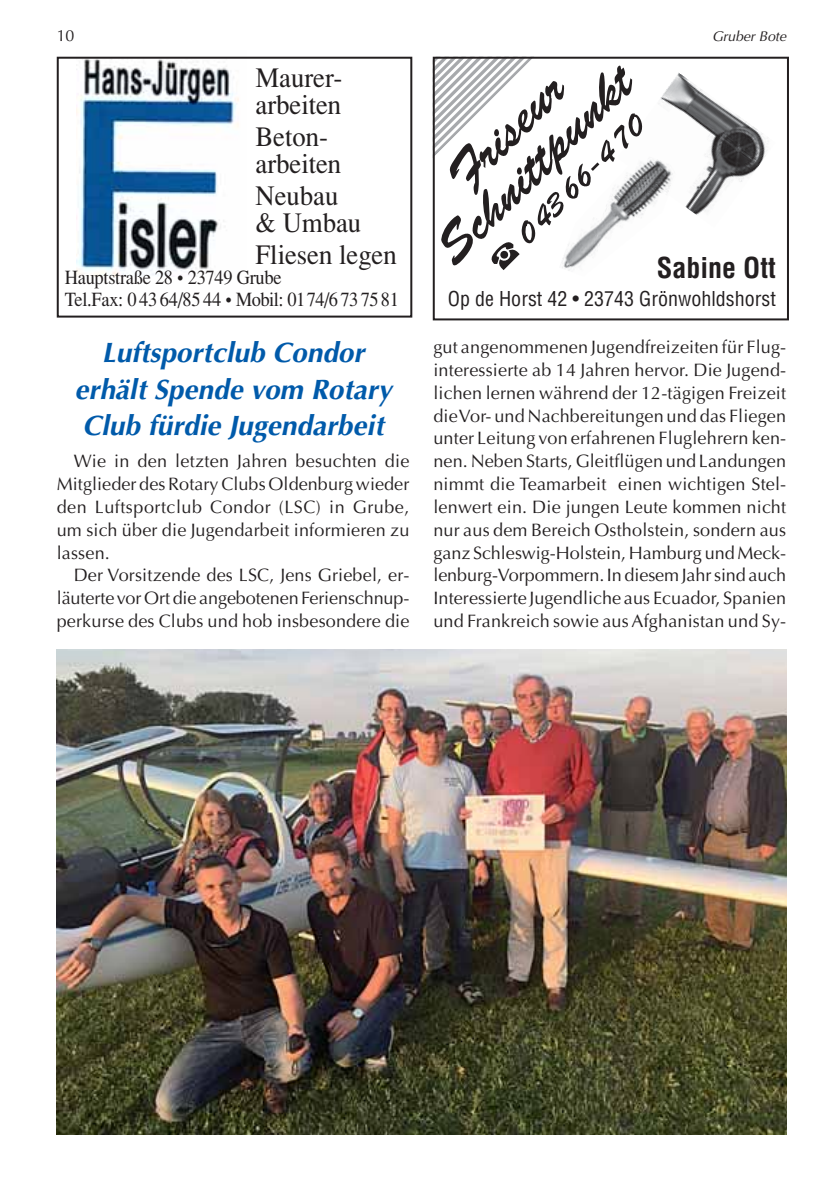
<style>
.page{position:relative;width:840px;height:1191px;background:#fff}
.page>*{position:absolute;margin:0;border:0;box-sizing:border-box;transform-origin:0 0}
.t1{font:italic 700 28px/36px "Optima";color:#005aaa;text-align:center}
.t2{font:28px/26.8px "Times";color:#231f20;scale:.95 1}
.t3{font:700 condensed 28px "Helvetica";color:#231f20}
.t4{font:20px/22px "Times";letter-spacing:-.015em;color:#231f20;scale:.92 1}
.t5{font:condensed 20px "Helvetica";color:#231f20}
.t6{font:18px/22.8px "Optima";letter-spacing:.01em;color:#231f20;text-align:justify}
.t7{font:16px "Optima";color:#231f20}
.t8{font:italic 14px "Optima";color:#231f20}
</style>
<div class="page">
<div style="left:432px;top:57px;width:356px;height:263px;border:2px solid #231f20"></div>
<img style="left:658px;top:72px;width:111px;height:143px">
<img style="left:568px;top:149px;width:109px;height:122px">
<svg style="left:432px;top:57px;width:211px;height:213px"></svg>
<img style="left:77px;top:56px;width:169px;height:221px">
<div style="left:57px;top:57px;width:355px;height:260px;border:2px solid #231f20"></div>
<img style="left:57px;top:649px;width:728px;height:485px">
<p class="t7" style="left:57px;top:29px;width:19px">10</p>
<p class="t8" style="left:711px;top:31px;width:75px">Gruber Bote</p>
<h1 class="t2" style="left:255px;top:67px;width:93px">Maurer&shy;arbeiten</h1>
<h1 class="t2" style="left:255px;top:126px;width:92px">Beton&shy;arbeiten</h1>
<h1 class="t2" style="left:255px;top:185px;width:113px">Neubau &amp; Umbau</h1>
<h1 class="t2" style="left:255px;top:243px;width:150px">Fliesen legen</h1>
<p class="t4" style="left:65px;top:268px;width:364px">Hauptstraße 28 • 23749 Grube<br>Tel.Fax: 0 43 64/85 44 • Mobil: 0174/6737581</p>
<h1 class="t1" style="left:74px;top:338px;width:318px">Luftsportclub Condor erhält Spende vom Rotary<br>Club fürdie Jugendarbeit</h1>
<p class="t6" style="left:57px;top:451px;width:354px;text-indent:17px">Wie in den letzten Jahren besuchten die Mitglieder des Rotary Clubs Oldenburg wieder den Luftsportclub Condor (LSC) in Grube, um sich über die Jugendarbeit informieren zu lassen.</p>
<p class="t6" style="left:57px;top:565px;width:354px;text-indent:17px">Der Vorsitzende des LSC, Jens Griebel, er&shy;läuterte vor Ort die angebotenen Ferienschnup&shy;perkurse des Clubs und hob insbesondere die</p>
<h1 class="t3" style="left:656px;top:257px;width:121px">Sabine Ott</h1>
<p class="t5" style="left:447px;top:291px;width:329px">Op de Horst 42 • 23743 Grönwohldshorst</p>
<p class="t6" style="left:433px;top:337px;width:354px">gut angenommenen Jugendfreizeiten für Flug&shy;interessierte ab 14 Jahren hervor. Die Jugend&shy;lichen lernen während der 12-tägigen Freizeit die Vor- und Nachbereitungen und das Fliegen unter Leitung von erfahrenen Fluglehrern ken&shy;nen. Neben Starts, Gleitflügen und Landungen nimmt die Teamarbeit einen wichtigen Stel&shy;lenwert ein. Die jungen Leute kommen nicht nur aus dem Bereich Ostholstein, sondern aus ganz Schleswig-Holstein, Hamburg und Meck&shy;lenburg-Vorpommern. In diesem Jahr sind auch Interessierte Jugendliche aus Ecuador, Spanien und Frankreich sowie aus Afghanistan und Sy-</p>
</div>
